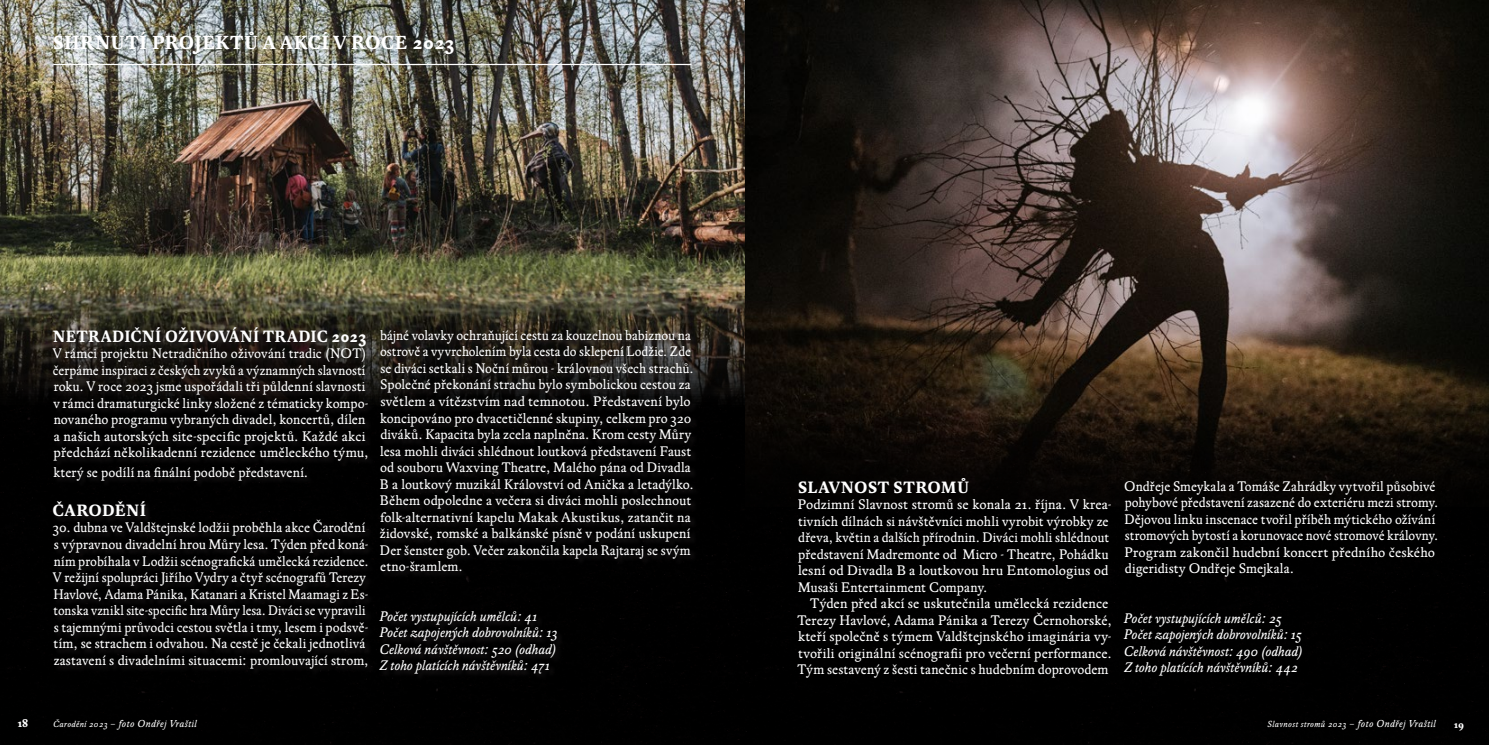
<style>
.page{position:relative;width:1489px;height:745px;background:#fff}
.page>*{position:absolute;margin:0;border:0;box-sizing:border-box;transform-origin:0 0}
.t1{font:700 18.75px "Regula";letter-spacing:.025em;color:#fff}
.t2{font:700 16.25px "Regula";letter-spacing:.03em;color:#fff;scale:.96 1}
.t3{font:700 16.25px "Regula";letter-spacing:.03em;color:#fff}
.t4{font:13.75px/16.5px "Regula";letter-spacing:.005em;color:#fff}
.t5{font:italic 13.75px "Regula";letter-spacing:.005em;color:#fff}
.t6{font:700 11.25px "Regula";color:#fff}
.t7{font:italic 10px "Regula";letter-spacing:.05em;color:#fff}
.t8{font:700 10px "Regula";color:#fff}
.t9{font:italic 8.75px "Regula";letter-spacing:.05em;color:#fff}
.s1{font-size:8.75px}
.s2{font-size:10px}
</style>
<div class="page">
<div style="left:744px;top:0;width:744px;height:744px;background:#000"></div>
<div style="left:0;top:0;width:744px;height:744px;background:#000"></div>
<img style="left:745px;top:0;width:743px;height:506px">
<img style="left:0;top:0;width:744px;height:468px">
<div style="left:52px;top:326px;width:323px;height:349px;background:#231f20;opacity:.75"></div>
<hr style="left:53px;top:64px;width:638px;height:1px;background:#fff">
<div style="left:379px;top:330px;width:320px;height:350px;background:#231f20;opacity:.75"></div>
<p class="t1" style="left:53px;top:32px;width:403px">SHRNUTÍ PROJEKTŮ A AKCÍ V ROCE 2023</p>
<p class="t2" style="left:53px;top:326px;width:328px">NETRADIČNÍ OŽIVOVÁNÍ TRADIC 2023</p>
<p class="t4" style="left:53px;top:345px;width:317px">V rámci projektu Netradičního oživování tradic (NOT) čerpáme inspiraci z českých zvyků a významných slavností roku. V roce 2023 jsme uspořádali tři půldenní slavnosti v rámci dramaturgické linky složené z tématicky kompo&shy;novaného programu vybraných divadel, koncertů, dílen a našich autorských site-specific projektů. Každé akci předchází několikadenní rezidence uměleckého týmu,</p>
<p class="t4" style="left:54px;top:464px;width:256px">který se podílí na finální podobě představení.</p>
<p class="t3" style="left:52px;top:500px;width:95px">ČARODĚNÍ</p>
<p class="t4" style="left:53px;top:519px;width:317px">30. dubna ve Valdštejnské lodžii proběhla akce Čarodění s výpravnou divadelní hrou Můry lesa. Týden před koná&shy;ním probíhala v Lodžii scénografická umělecká rezidence.<br>V režijní spolupráci Jiřího Vydry a čtyř scénografů Terezy Havlové, Adama Pánika, Katanari a Kristel Maamagi z Es&shy;tonska vznikl site-specific hra Můry lesa. Diváci se vypravili s tajemnými průvodci cestou světla i tmy, lesem i podsvě&shy;tím, se strachem i odvahou. Na cestě je čekali jednotlivá zastavení s divadelními situacemi: promlouvající strom,</p>
<p class="t4" style="left:380px;top:327px;width:315px">bájné volavky ochraňující cestu za kouzelnou babiznou na ostrově a vyvrcholením byla cesta do sklepení Lodžie. Zde se diváci setkali s Noční můrou - královnou všech strachů.<br>Společné překonání strachu bylo symbolickou cestou za světlem a vítězstvím nad temnotou. Představení bylo koncipováno pro dvacetičlenné skupiny, celkem pro 320 diváků. Kapacita byla zcela naplněna. Krom cesty Můry lesa mohli diváci shlédnout loutková představení Faust od souboru Waxving Theatre, Malého pána od Divadla B a loutkový muzikál Království od Anička a letadýlko.<br>Během odpoledne a večera si diváci mohli poslechnout folk-alternativní kapelu Makak Akustikus, zatančit na židovské, romské a balkánské písně v podání uskupení Der šenster gob. Večer zakončila kapela Rajtaraj se svým etno-šramlem.</p>
<p class="t5" style="left:379px;top:608px;width:159px">Počet vystupujících umělců: 41</p>
<p class="t5" style="left:379px;top:624px;width:179px">Počet zapojených dobrovolníků: 13</p>
<p class="t5" style="left:379px;top:641px;width:178px">Celková návštěvnost: 520 (odhad)</p>
<p class="t5" style="left:379px;top:657px;width:172px">Z toho platících návštěvníků: 471</p>
<p class="t3" style="left:798px;top:477px;width:172px">SLAVNOST STROMŮ</p>
<p class="t4" style="left:797px;top:496px;width:315px">Podzimní Slavnost stromů se konala 21. října. V krea&shy;tivních dílnách si návštěvníci mohli vyrobit výrobky ze dřeva, květin a dalších přírodnin. Diváci mohli shlédnout představení Madremonte od Micro - Theatre, Pohádku lesní od Divadla B a loutkovou hru Entomologius od Musaši Entertainment Company.</p>
<p class="t4" style="left:797px;top:595px;width:316px;text-indent:13px">Týden před akcí se uskutečnila umělecká rezidence Terezy Havlové, Adama Pánika a Terezy Černohorské, kteří společně s týmem Valdštejnského imaginária vy&shy;tvořili originální scénografii pro večerní performance.<br>Tým sestavený z šesti tanečnic s hudebním doprovodem</p>
<p class="t4" style="left:1124px;top:477px;width:315px">Ondřeje Smeykala a Tomáše Zahrádky vytvořil působivé pohybové představení zasazené do exteriéru mezi stromy.<br>Dějovou linku inscenace tvořil příběh mýtického ožívání stromových bytostí a korunovace nové stromové královny.</p>
<p class="t4" style="left:1124px;top:543px;width:312px">Program zakončil hudební koncert předního českého digeridisty Ondřeje Smejkala.</p>
<p class="t5" style="left:1123px;top:610px;width:159px">Počet vystupujících umělců: 25</p>
<p class="t5" style="left:1123px;top:626px;width:179px">Počet zapojených dobrovolníků: 15</p>
<p class="t5" style="left:1123px;top:643px;width:180px">Celková návštěvnost: 490 (odhad)</p>
<p class="t5" style="left:1123px;top:659px;width:175px">Z toho platících návštěvníků: 442</p>
<p class="t6" style="left:18px;top:715px;width:12px">18</p>
<p class="t8" style="left:1454px;top:717px;width:11px">19</p>
<p class="t7" style="left:53px;top:717px;width:145px"><span class="s1">Čarodění 2023</span> – foto Ondřej Vraštil</p>
<p class="t9" style="left:1267px;top:718px;width:170px">Slavnost stromů 2023 <span class="s2">– foto Ondřej Vraštil</span></p>
</div>
